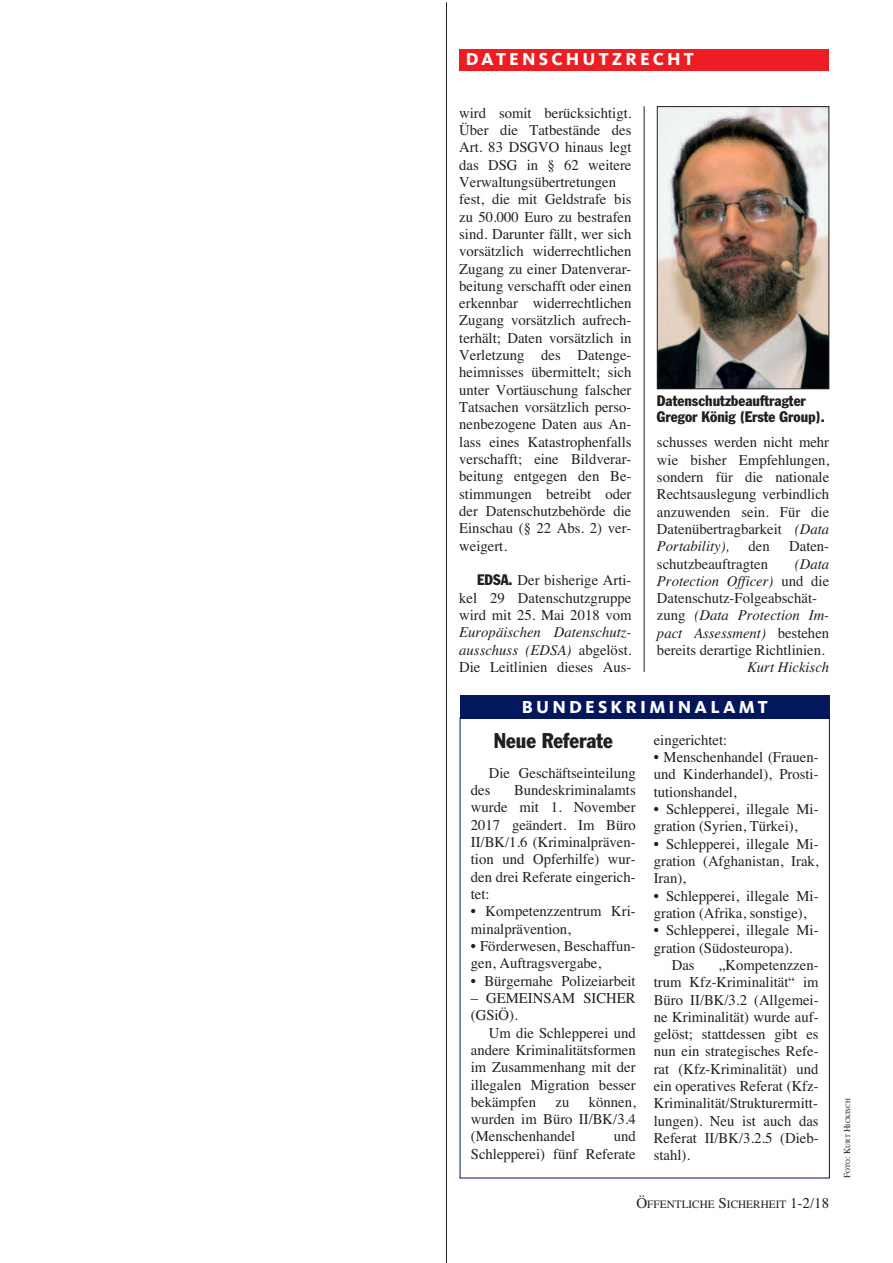
<style>
.page{position:relative;width:893px;height:1263px;background:#fff}
.page>*{position:absolute;margin:0;border:0;box-sizing:border-box;transform-origin:0 0}
.t1{font:condensed 21px "Franklin Gothic";color:#231f20}
.t2{font:800 18px "Kievit";letter-spacing:.175em;color:#fff}
.t3{font:15px/17.2px "Times";color:#231f20}
.t4{font:italic 15px/17.2px "Times";color:#231f20;text-align:justify}
.t5{font:condensed 15px/15.8px "Franklin Gothic";color:#231f20}
.t6{font:11.25px "Times";color:#231f20}
.t7{font:6.75px "Times";color:#231f20}
.s1{font-family:"Franklin Gothic";font-stretch:condensed}
.s2{font-style:normal}
.s3{font-style:italic}
.s4{font-size:15px}
.s5{font-size:9px}
</style>
<div class="page">
<hr style="left:446px;top:2px;width:1px;height:1261px;background:#231f20">
<hr style="left:644px;top:106px;width:1px;height:566px;background:#231f20">
<div style="left:459px;top:49px;width:370px;height:21px;background:#ee1d23"></div>
<div style="left:460px;top:695px;width:370px;height:23px;background:#04175c"></div>
<img style="left:659px;top:108px;width:168px;height:279px">
<div style="left:657px;top:106px;width:172px;height:283px;border:1px solid #231f20"></div>
<p class="t2" style="left:466px;top:53px;width:230px">DATENSCHUTZRECHT</p>
<p class="t3" style="left:459px;top:104px;width:174px">wird somit berücksichtigt.<br>Über die Tatbestände des<br>Art. 83 DSGVO hinaus legt das DSG in § 62 weitere<br>Verwaltungsübertretungen fest, die mit Geldstrafe bis zu 50.000 Euro zu bestrafen sind. Darunter fällt, wer sich vorsätzlich widerrechtlichen<br>Zugang zu einer Datenverar&shy;beitung verschafft oder einen erkennbar widerrechtlichen<br>Zugang vorsätzlich aufrech&shy;terhält; Daten vorsätzlich in<br>Verletzung des Datenge&shy;heimnisses übermittelt; sich unter Vortäuschung falscher<br>Tatsachen vorsätzlich perso&shy;nenbezogene Daten aus An&shy;lass eines Katastrophenfalls verschafft; eine Bildverar&shy;beitung entgegen den Be&shy;stimmungen betreibt oder der Datenschutzbehörde die<br>Einschau (§ 22 Abs. 2) ver&shy;weigert.</p>
<p class="t3" style="left:459px;top:572px;width:174px;text-align:justify;text-indent:18px"><span class="s1">EDSA.</span> Der bisherige Arti&shy;kel 29 Datenschutzgruppe wird mit 25. Mai 2018 vom</p>
<p class="t4" style="left:459px;top:623px;width:174px">Europäischen Datenschutz&shy;ausschuss (EDSA) <span class="s2">abgelöst.<br>Die Leitlinien dieses Aus-</span></p>
<p class="t5" style="left:657px;top:394px;width:169px">Datenschutzbeauftragter<br>Gregor König (Erste Group).</p>
<p class="t3" style="left:657px;top:433px;width:174px;text-align:justify">schusses werden nicht mehr wie bisher Empfehlungen, sondern für die nationale Rechtsauslegung verbindlich anzuwenden sein. Für die Datenübertragbarkeit <span class="s3">(Data Portability),</span></p>
<p class="t3" style="left:749px;top:537px;width:23px">den</p>
<p class="t3" style="left:789px;top:537px;width:41px">Daten-</p>
<p class="t3" style="left:657px;top:555px;width:113px">schutzbeauftragten</p>
<p class="t3" style="left:657px;top:555px;width:174px;text-indent:138px"><span class="s3">(Data<br>Protection Officer)</span> und die<br>Datenschutz-Folgeabschät&shy;zung <span class="s3">(Data Protection Im&shy;pact Assessment)</span> bestehen bereits derartige Richtlinien.</p>
<p class="t4" style="left:747px;top:659px;width:84px">Kurt Hickisch</p>
<p class="t2" style="left:522px;top:701px;width:247px">BUNDESKRIMINALAMT</p>
<h1 class="t1" style="left:494px;top:733px;width:121px">Neue Referate</h1>
<p class="t3" style="left:471px;top:764px;width:166px;text-indent:18px">Die Geschäftseinteilung des</p>
<p class="t3" style="left:471px;top:781px;width:166px;text-align:justify;text-indent:43px">Bundeskriminalamts wurde mit 1. November 2017 geändert. Im Büro II/BK/1.6 (Kriminalpräven&shy;tion und Opferhilfe) wur&shy;den drei Referate eingerich&shy;tet:</p>
<p class="t3" style="left:471px;top:902px;width:166px">• Kompetenzzentrum Kri&shy;minalprävention,</p>
<p class="t3" style="left:471px;top:937px;width:166px">• Förderwesen, Beschaffun&shy;gen, Auftragsvergabe,</p>
<p class="t3" style="left:471px;top:972px;width:166px">• Bürgernahe Polizeiarbeit</p>
<p class="t3" style="left:471px;top:989px;width:166px">– GEMEINSAM SICHER (GSiÖ).</p>
<p class="t3" style="left:471px;top:1024px;width:166px;text-align:justify;text-indent:18px">Um die Schlepperei und andere Kriminalitätsformen im Zusammenhang mit der illegalen Migration besser bekämpfen</p>
<p class="t3" style="left:471px;top:1093px;width:166px;text-align:justify;text-indent:118px">können, wurden im Büro II/BK/3.4 (Menschenhandel</p>
<p class="t3" style="left:555px;top:1093px;width:15px">zu</p>
<p class="t3" style="left:471px;top:1127px;width:166px;text-align:right">und<br>Schlepperei) fünf Referate</p>
<p class="t3" style="left:654px;top:731px;width:75px">eingerichtet:</p>
<p class="t3" style="left:654px;top:748px;width:166px;text-align:justify">• Menschenhandel (Frauen&shy;und Kinderhandel), Prosti&shy;tutionshandel,</p>
<p class="t3" style="left:654px;top:800px;width:166px">• Schlepperei, illegale Mi&shy;gration (Syrien, Türkei),</p>
<p class="t3" style="left:654px;top:835px;width:166px;text-align:justify">• Schlepperei, illegale Mi&shy;gration (Afghanistan, Irak, Iran),</p>
<p class="t3" style="left:654px;top:887px;width:166px">• Schlepperei, illegale Mi&shy;gration (Afrika, sonstige),</p>
<p class="t3" style="left:654px;top:921px;width:166px">• Schlepperei, illegale Mi-</p>
<p class="t3" style="left:654px;top:939px;width:140px">gration (Südosteuropa).</p>
<p class="t3" style="left:672px;top:956px;width:24px">Das</p>
<p class="t3" style="left:654px;top:956px;width:166px;text-align:justify;text-indent:65px">„Kompetenzzen&shy;trum Kfz-Kriminalität“ im Büro II/BK/3.2 (Allgemei&shy;ne Kriminalität) wurde auf&shy;gelöst; stattdessen gibt es nun ein strategisches Refe&shy;rat (Kfz-Kriminalität) und ein operatives Referat (Kfz-Kriminalität/Strukturermitt&shy;lungen). Neu ist auch das Referat II/BK/3.2.5 (Dieb&shy;stahl).</p>
<p class="t6" style="left:636px;top:1198px;width:194px"><span class="s4">Ö</span>FFENTLICHE <span class="s4">S</span>ICHERHEIT <span class="s4">1-2/18</span></p>
<p class="t7" style="left:844px;top:1178px;width:81px;rotate:-90deg"><span class="s5">F</span>OTO<span class="s5">: K</span>URT <span class="s5">H</span>ICKISCH</p>
</div>
